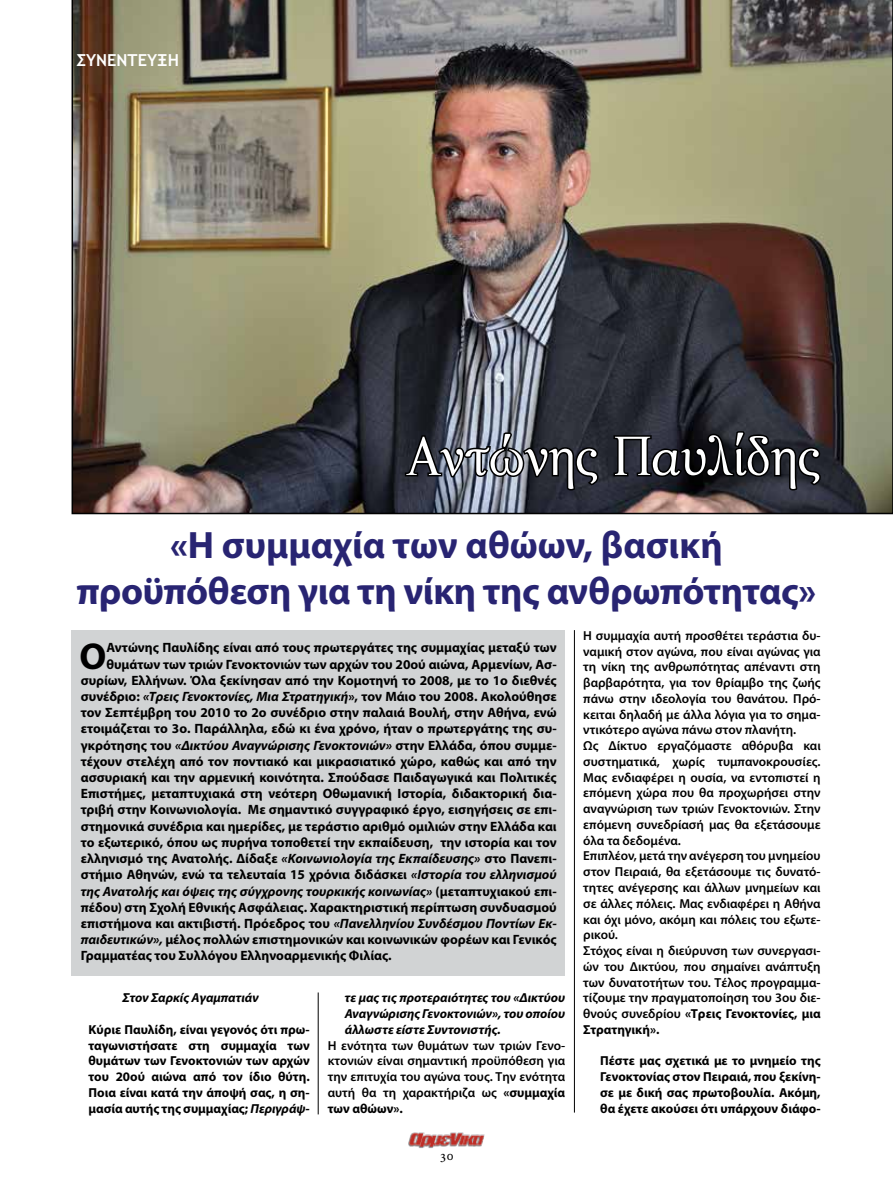
<style>
.page{position:relative;width:893px;height:1191px;background:#fff}
.page>*{position:absolute;margin:0;border:0;box-sizing:border-box;transform-origin:0 0}
.t1{font:52.5px "GHEA Gohar";color:#fff}
.t2{font:700 38.25px/45.9px "Myriad Pro";letter-spacing:-.01em;color:#282472;text-align:center}
.t3{font:700 37.5px "Myriad Pro";color:#000}
.t4{font:700 16.5px "Trebuchet MS";color:#fff}
.t5{font:700 13.5px "Myriad Pro";color:#000}
.t6{font:italic 700 13.5px "Myriad Pro";color:#000}
.t7{font:13.5px "Adobe Hebrew";color:#000}
.t8{font:600 13.05px/15.8px "Myriad Pro";color:#000;text-align:justify}
.t9{font:700 13.05px/15.8px "Myriad Pro";color:#000;text-align:justify}
.t10{font:italic 700 13.05px/15.8px "Myriad Pro";color:#000;text-align:justify}
.s1{font-weight:700}
.s2{font-style:italic}
.s3{font-style:normal}
</style>
<div class="page">
<img style="left:72px;top:0;width:821px;height:514px">
<div style="left:72px;top:630px;width:493px;height:345px;background:#d1d3d4"></div>
<img style="left:408px;top:1132px;width:77px;height:16px">
<hr style="left:318px;top:992px;width:1px;height:122px;background:#000">
<hr style="left:574px;top:630px;width:1px;height:482px;background:#000">
<svg style="left:403px;top:431px;width:196px;height:78px;background:#424651"></svg>
<svg style="left:612px;top:317px;width:209px;height:192px;background:#2f2b31"></svg>
<p class="t4" style="left:77px;top:50px;width:104px">ΣΥΝΕΝΤΕΥΞΗ</p>
<h1 class="t1" style="left:405px;top:416px;width:417px">Aντώνης Παυλίδης</h1>
<h2 class="t2" style="left:77px;top:521px;width:741px">«Η συμμαχία των αθώων, βασική προϋπόθεση για τη νίκη της ανθρωπότητας»</h2>
<h3 class="t3" style="left:79px;top:631px;width:28px">Ο</h3>
<p class="t5" style="left:106px;top:639px;width:452px">Αντώνης Παυλίδης είναι από τους πρωτεργάτες της συμμαχίας μεταξύ των</p>
<p class="t8" style="left:583px;top:627px;width:239px;text-align:left">Η συμμαχία αυτή προσθέτει τεράστια δυ&shy;ναμική στον αγώνα, που είναι αγώνας για τη νίκη της ανθρωπότητας απέναντι στη βαρβαρότητα, για τον θρίαμβο της ζωής πάνω στην ιδεολογία του θανάτου. Πρό&shy;κειται δηλαδή με άλλα λόγια για το σημα&shy;ντικότερο αγώνα πάνω στον πλανήτη.<br>Ως Δίκτυο εργαζόμαστε αθόρυβα και συστηματικά, χωρίς τυμπανοκρουσίες.<br>Μας ενδιαφέρει η ουσία, να εντοπιστεί η επόμενη χώρα που θα προχωρήσει στην αναγνώριση των τριών Γενοκτονιών. Στην επόμενη συνεδρίασή μας θα εξετάσουμε όλα τα δεδομένα.<br>Επιπλέον, μετά την ανέγερση του μνημείου στον Πειραιά, θα εξετάσουμε τις δυνατό&shy;τητες ανέγερσης και άλλων μνημείων και σε άλλες πόλεις. Μας ενδιαφέρει η Αθήνα και όχι μόνο, ακόμη και πόλεις του εξωτε&shy;ρικού.<br>Στόχος είναι η διεύρυνση των συνεργασι&shy;ών του Δικτύου, που σημαίνει ανάπτυξη των δυνατοτήτων του. Τέλος προγραμμα&shy;τίζουμε την πραγματοποίηση του 3ου διε&shy;θνούς συνεδρίου <span class="s1">«Τρεις Γενοκτονίες, μια Στρατηγική».</span></p>
<p class="t9" style="left:600px;top:1052px;width:222px">Πέστε μας σχετικά με το μνημείο της Γενοκτονίας στον Πειραιά, που ξεκίνη&shy;σε με δική σας πρωτοβουλία. Ακόμη, θα έχετε ακούσει ότι υπάρχουν διάφο-</p>
<p class="t5" style="left:106px;top:655px;width:452px">θυμάτων των τριών Γενοκτονιών των αρχών του 20ού αιώνα, Αρμενίων, Ασ-</p>
<p class="t5" style="left:81px;top:671px;width:477px">συρίων, Ελλήνων. Όλα ξεκίνησαν από την Κομοτηνή το 2008, με το 1ο διεθνές</p>
<p class="t5" style="left:81px;top:687px;width:477px">συνέδριο: <span class="s2">«Τρεις Γενοκτονίες, Μια Στρατηγική</span>», τον Μάιο του 2008. Ακολούθησε</p>
<p class="t5" style="left:81px;top:704px;width:477px">τον Σεπτέμβρη του 2010 το 2ο συνέδριο στην παλαιά Βουλή, στην Αθήνα, ενώ</p>
<p class="t5" style="left:81px;top:720px;width:477px">ετοιμάζεται το 3ο. Παράλληλα, εδώ κι ένα χρόνο, ήταν ο πρωτεργάτης της συ-</p>
<p class="t5" style="left:81px;top:736px;width:477px">γκρότησης του <span class="s2">«Δικτύου Αναγνώρισης Γενοκτονιών»</span> στην Ελλάδα, όπου συμμε-</p>
<p class="t5" style="left:81px;top:752px;width:477px">τέχουν στελέχη από τον ποντιακό και μικρασιατικό χώρο, καθώς και από την</p>
<p class="t5" style="left:81px;top:768px;width:477px">ασσυριακή και την αρμενική κοινότητα. Σπούδασε Παιδαγωγικά και Πολιτικές</p>
<p class="t5" style="left:81px;top:785px;width:477px">Επιστήμες, μεταπτυχιακά στη νεότερη Οθωμανική Ιστορία, διδακτορική δια-</p>
<p class="t5" style="left:81px;top:801px;width:477px">τριβή στην Κοινωνιολογία. Με σημαντικό συγγραφικό έργο, εισηγήσεις σε επι-</p>
<p class="t5" style="left:81px;top:817px;width:477px">στημονικά συνέδρια και ημερίδες, με τεράστιο αριθμό ομιλιών στην Ελλάδα και</p>
<p class="t5" style="left:81px;top:833px;width:477px">το εξωτερικό, όπου ως πυρήνα τοποθετεί την εκπαίδευση, την ιστορία και τον</p>
<p class="t5" style="left:81px;top:849px;width:477px">ελληνισμό της Ανατολής. Δίδαξε <span class="s2">«Κοινωνιολογία της Εκπαίδευσης»</span> στο Πανεπι-</p>
<p class="t5" style="left:81px;top:866px;width:477px">στήμιο Αθηνών, ενώ τα τελευταία 15 χρόνια διδάσκει <span class="s2">«Ιστορία του ελληνισμού</span></p>
<p class="t6" style="left:81px;top:882px;width:477px">της Ανατολής και όψεις της σύγχρονης τουρκικής κοινωνίας» <span class="s3">(μεταπτυχιακού επι-</span></p>
<p class="t5" style="left:81px;top:898px;width:477px">πέδου) στη Σχολή Εθνικής Ασφάλειας. Χαρακτηριστική περίπτωση συνδυασμού</p>
<p class="t5" style="left:81px;top:914px;width:477px">επιστήμονα και ακτιβιστή. Πρόεδρος του <span class="s2">«Πανελληνίου Συνδέσμου Ποντίων Εκ-</span></p>
<p class="t5" style="left:81px;top:930px;width:477px"><span class="s2">παιδευτικών»,</span> μέλος πολλών επιστημονικών και κοινωνικών φορέων και Γενικός</p>
<p class="t5" style="left:81px;top:947px;width:312px">Γραμματέας του Συλλόγου Ελληνοαρμενικής Φιλίας.</p>
<p class="t10" style="left:345px;top:989px;width:222px">τε μας τις προτεραιότητες του «Δικτύου Αναγνώρισης Γενοκτονιών», του οποίου άλλωστε είστε Συντονιστής.</p>
<p class="t8" style="left:328px;top:1037px;width:239px">Η ενότητα των θυμάτων των τριών Γενο&shy;κτονιών είναι σημαντική προϋπόθεση για την επιτυχία του αγώνα τους. Την ενότητα αυτή θα τη χαρακτήριζα ως <span class="s1">«συμμαχία των αθώων».</span></p>
<p class="t10" style="left:123px;top:989px;width:137px">Στον Σαρκίς Αγαμπατιάν</p>
<p class="t9" style="left:89px;top:1021px;width:223px">Κύριε Παυλίδη, είναι γεγονός ότι πρω&shy;ταγωνιστήσατε στη συμμαχία των θυμάτων των Γενοκτονιών των αρχών του 20ού αιώνα από τον ίδιο θύτη.<br>Ποια είναι κατά την άποψή σας, η ση&shy;μασία αυτής της συμμαχίας; <span class="s2">Περιγράψ-</span></p>
<p class="t7" style="left:440px;top:1147px;width:15px">30</p>
</div>
